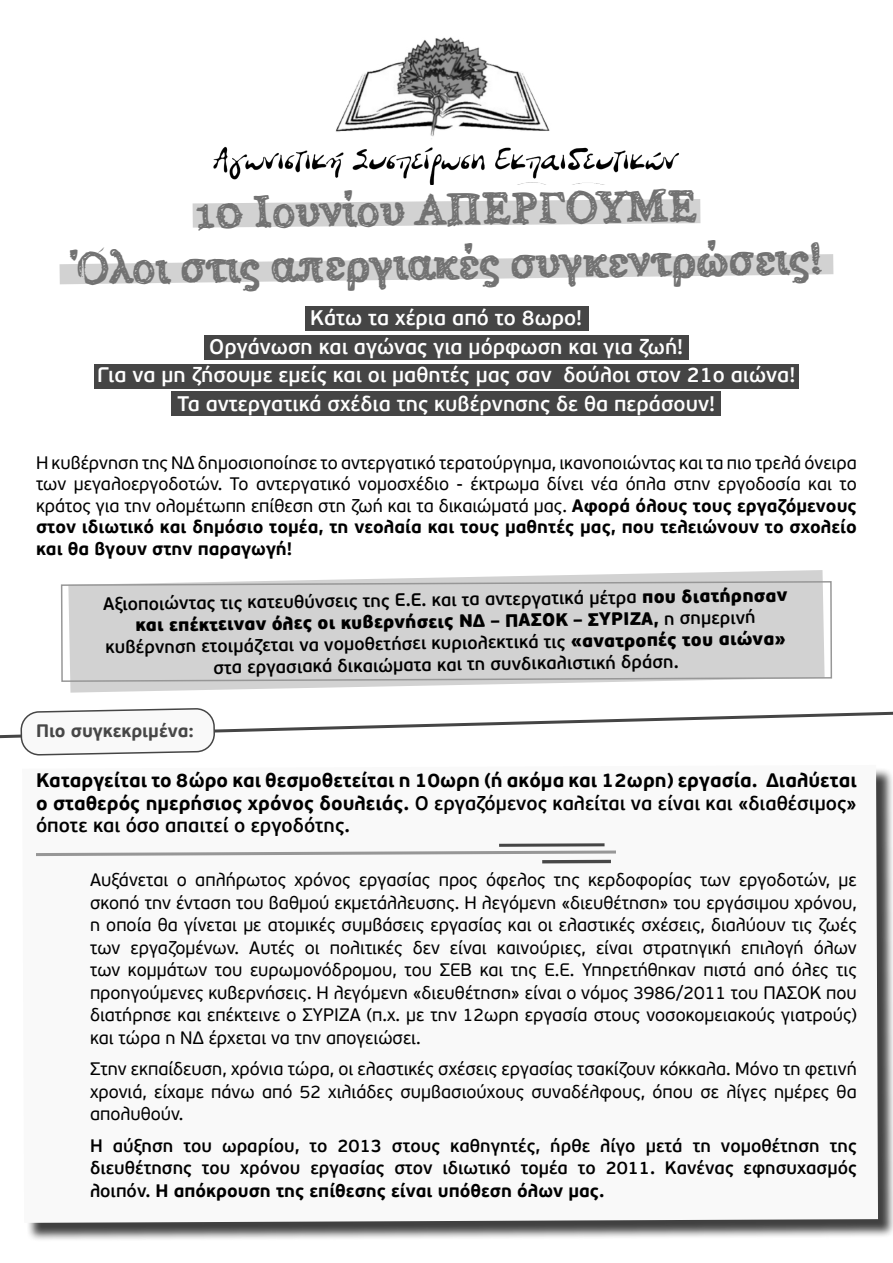
<style>
.page{position:relative;width:893px;height:1263px;background:#fff}
.page>*{position:absolute;margin:0;border:0;box-sizing:border-box;transform-origin:0 0}
.t1{font:45px/54.2px "Alabama";color:#727272;text-align:center}
.t2{font:600 21px "PF Beau Sans Pro";color:#fff}
.t3{font:700 19.5px/22.5px "PF Beau Sans Pro";color:#000;text-align:justify}
.t4{font:18px/22.5px "PF Beau Sans Pro";color:#000;text-align:justify}
.t5{font:600 18px/21.8px "PF Beau Sans Pro";color:#000;text-align:center}
.t6{font:700 18px "PF Beau Sans Pro";color:#474747}
.s1{font-weight:700}
.s2{font-weight:900}
.s3{font-weight:600}
</style>
<div class="page">
<div style="left:24px;top:767px;width:869px;height:474px;background:#000;opacity:.75"></div>
<svg style="left:24px;top:767px;width:854px;height:456px"></svg>
<img style="left:213px;top:37px;width:466px;height:147px">
<svg style="left:193px;top:199px;width:507px;height:29px"></svg>
<svg style="left:60px;top:254px;width:773px;height:30px"></svg>
<div style="left:305px;top:306px;width:283px;height:25px;background:#454545"></div>
<div style="left:204px;top:335px;width:485px;height:24px;background:#454545"></div>
<div style="left:94px;top:364px;width:705px;height:24px;background:#454545"></div>
<div style="left:172px;top:391px;width:549px;height:24px;background:#454545"></div>
<svg style="left:70px;top:570px;width:753px;height:123px"></svg>
<svg style="left:60px;top:580px;width:773px;height:103px;background:#d1d1d1"></svg>
<svg style="left:0;top:709px;width:893px;height:46px"></svg>
<svg style="left:36px;top:843px;width:580px;height:13px"></svg>
<hr style="left:542px;top:860px;width:69px;height:3px;background:#474747">
<p class="t1" style="left:70px;top:190px;width:754px;rotate:-1deg">10 Ιουνίου ΑΠΕΡΓΟΥΜΕ<br>Όλοι στις απεργιακές συγκεντρώσεις!</p>
<p class="t2" style="left:310px;top:305px;width:273px">Κάτω τα χέρια από το 8ωρο!</p>
<p class="t2" style="left:209px;top:334px;width:475px">Οργάνωση και αγώνας για μόρφωση και για ζωή!</p>
<p class="t2" style="left:97px;top:362px;width:700px">Για να μη ζήσουμε εμείς και οι μαθητές μας σαν δούλοι στον 21ο αιώνα!</p>
<p class="t2" style="left:177px;top:391px;width:539px">Τα αντεργατικά σχέδια της κυβέρνησης δε θα περάσουν!</p>
<p class="t4" style="left:36px;top:452px;width:822px;line-height:21.6px">Η κυβέρνηση της ΝΔ δημοσιοποίησε το αντεργατικό τερατούργημα, ικανοποιώντας και τα πιο τρελά όνειρα των μεγαλοεργοδοτών. Το αντεργατικό νομοσχέδιο - έκτρωμα δίνει νέα όπλα στην εργοδοσία και το κράτος για την ολομέτωπη επίθεση στη ζωή και τα δικαιώματά μας. <span class="s1">Αφορά όλους τους εργαζόμενους στον ιδιωτικό και δημόσιο τομέα, τη νεολαία και τους μαθητές μας, που τελειώνουν το σχολείο και θα βγουν στην παραγωγή!</span></p>
<p class="t5" style="left:103px;top:595px;width:686px;rotate:-1deg">Αξιοποιώντας τις κατευθύνσεις της Ε.Ε. και τα αντεργατικά μέτρα <span class="s2">που διατήρησαν και επέκτειναν όλες οι κυβερνήσεις ΝΔ – ΠΑΣΟΚ – ΣΥΡΙΖΑ,</span> η σημερινή κυβέρνηση ετοιμάζεται να νομοθετήσει κυριολεκτικά τις <span class="s2">«ανατροπές του αιώνα» </span>στα εργασιακά δικαιώματα και τη συνδικαλιστική δράση.</p>
<p class="t6" style="left:36px;top:720px;width:159px">Πιο συγκεκριμένα:</p>
<p class="t3" style="left:36px;top:770px;width:822px">Καταργείται το 8ώρο και θεσμοθετείται η 10ωρη (ή ακόμα και 12ωρη) εργασία. Διαλύεται ο σταθερός ημερήσιος χρόνος δουλειάς. <span class="s3">Ο εργαζόμενος καλείται να είναι και «διαθέσιμος» όποτε και όσο απαιτεί ο εργοδότης.</span></p>
<p class="t4" style="left:90px;top:869px;width:768px">Αυξάνεται ο απλήρωτος χρόνος εργασίας προς όφελος της κερδοφορίας των εργοδοτών, με σκοπό την ένταση του βαθμού εκμετάλλευσης. Η λεγόμενη «διευθέτηση» του εργάσιμου χρόνου, η οποία θα γίνεται με ατομικές συμβάσεις εργασίας και οι ελαστικές σχέσεις, διαλύουν τις ζωές των εργαζομένων. Αυτές οι πολιτικές δεν είναι καινούριες, είναι στρατηγική επιλογή όλων των κομμάτων του ευρωμονόδρομου, του ΣΕΒ και της Ε.Ε. Υπηρετήθηκαν πιστά από όλες τις προηγούμενες κυβερνήσεις. Η λεγόμενη «διευθέτηση» είναι ο νόμος 3986/2011 του ΠΑΣΟΚ που διατήρησε και επέκτεινε ο ΣΥΡΙΖΑ (π.χ. με την 12ωρη εργασία στους νοσοκομειακούς γιατρούς) και τώρα η ΝΔ έρχεται να την απογειώσει.</p>
<p class="t4" style="left:90px;top:1058px;width:768px">Στην εκπαίδευση, χρόνια τώρα, οι ελαστικές σχέσεις εργασίας τσακίζουν κόκκαλα. Μόνο τη φετινή χρονιά, είχαμε πάνω από 52 χιλιάδες συμβασιούχους συναδέλφους, όπου σε λίγες ημέρες θα απολυθούν.</p>
<p class="t5" style="left:90px;top:1135px;width:768px;line-height:22.5px;text-align:justify">Η αύξηση του ωραρίου, το 2013 στους καθηγητές, ήρθε λίγο μετά τη νομοθέτηση της διευθέτησης του χρόνου εργασίας στον ιδιωτικό τομέα το 2011. Κανένας εφησυχασμός λοιπόν. <span class="s1">Η απόκρουση της επίθεσης είναι υπόθεση όλων μας.</span></p>
</div>
